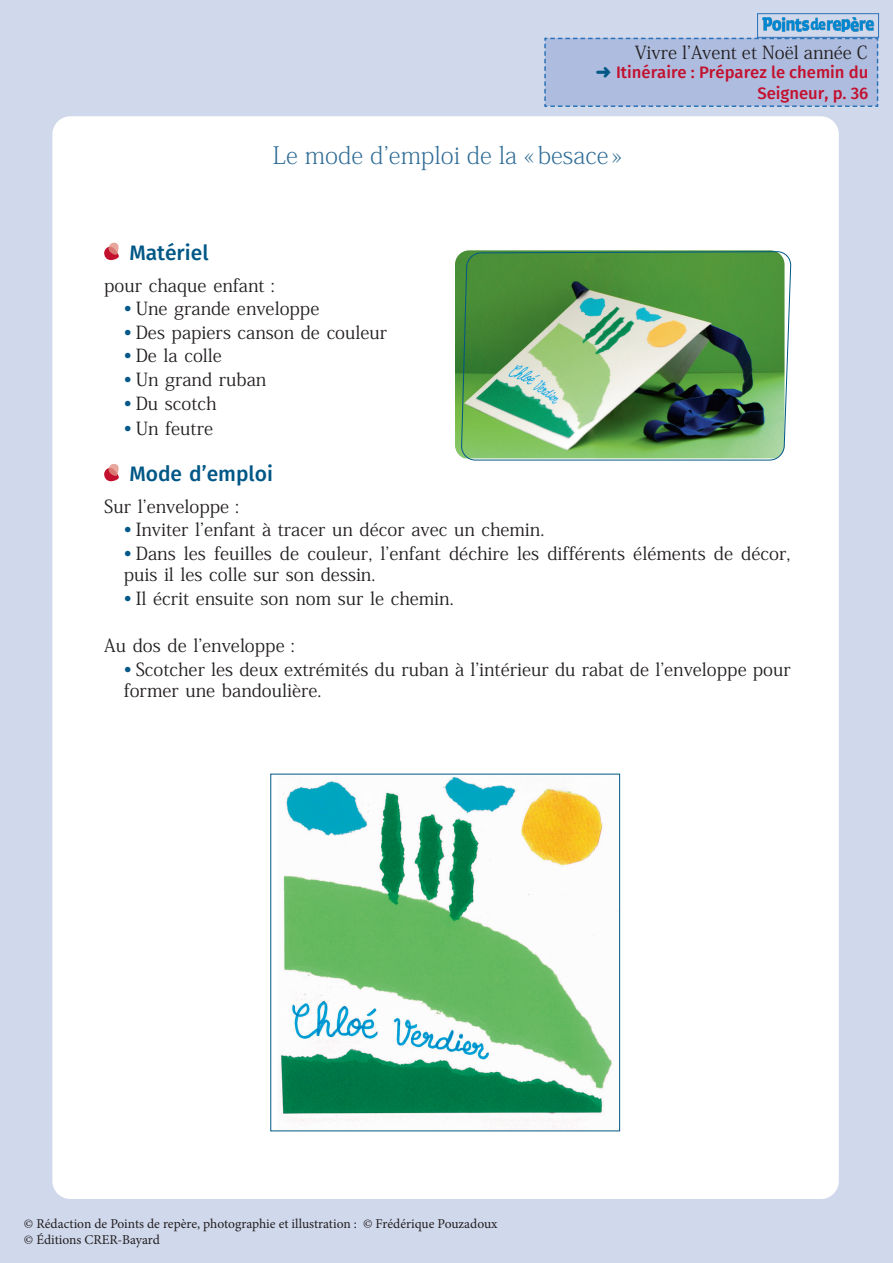
<style>
.page{position:relative;width:893px;height:1263px;background:#d0d8ec}
.page>*{position:absolute;margin:0;border:0;box-sizing:border-box;transform-origin:0 0}
.Titre_4{font:200 24px "Koz Min Pr 6 N";color:#2f6c96}
.Titre_2{font:500 21px "Fira Sans";color:#015786}
.Texte_courant{font:18px/21px "Koz Min Pr 6 N";color:#231f20}
.t1{font:500 16.65px/21.1px "Fira Sans";color:#c3102e;text-align:right}
.t2{font:13.5px "Minion Pro";color:#231f20}
.s1{color:#015786}
.s2{font-weight:700;color:#015786}
</style>
<div class="page">
<div style="left:757px;top:13px;width:122px;height:25px;border:1px solid #2c72b8"></div>
<img style="left:759px;top:13px;width:118px;height:24px">
<div style="left:52px;top:116px;width:787px;height:1083px;background:#fff;border-radius:18px"></div>
<svg style="left:104px;top:242px;width:15px;height:18px"></svg>
<svg style="left:104px;top:464px;width:15px;height:18px"></svg>
<img style="left:455px;top:250px;width:319px;height:207px">
<img style="left:461px;top:251px;width:330px;height:209px">
<svg style="left:279px;top:777px;width:339px;height:352px"></svg>
<div style="left:544px;top:37px;width:335px;height:70px;background:#aebddf"></div>
<p class="Texte_courant" style="left:635px;top:42px;width:235px">Vivre l’Avent et Noël année C</p>
<p class="t1" style="left:596px;top:61px;width:274px"><span class="s1">➜</span> Itinéraire : Préparez le chemin du<br>Seigneur, p. 36</p>
<p class="Titre_4" style="left:273px;top:142px;width:351px">Le mode d’emploi de la «besace »</p>
<p class="Titre_2" style="left:129px;top:236px;width:81px">Matériel</p>
<p class="Texte_courant" style="left:104px;top:275px;width:172px">pour chaque enfant :</p>
<p class="Texte_courant" style="left:124px;top:298px;width:197px"><span class="s2">•</span> Une grande enveloppe</p>
<p class="Texte_courant" style="left:124px;top:322px;width:265px"><span class="s2">•</span> Des papiers canson de couleur</p>
<p class="Texte_courant" style="left:124px;top:346px;width:100px"><span class="s2">•</span> De la colle</p>
<p class="Texte_courant" style="left:124px;top:369px;width:144px"><span class="s2">•</span> Un grand ruban</p>
<p class="Texte_courant" style="left:124px;top:393px;width:94px"><span class="s2">•</span> Du scotch</p>
<p class="Texte_courant" style="left:124px;top:418px;width:91px"><span class="s2">•</span> Un feutre</p>
<p class="Titre_2" style="left:129px;top:457px;width:145px">Mode d’emploi</p>
<p class="Texte_courant" style="left:104px;top:496px;width:137px">Sur l’enveloppe :</p>
<p class="Texte_courant" style="left:124px;top:520px;width:422px"><span class="s2">•</span> Inviter l’enfant à tracer un décor avec un chemin.</p>
<p class="Texte_courant" style="left:124px;top:543px;width:668px"><span class="s2">•</span> Dans les feuilles de couleur, l’enfant déchire les différents éléments de décor, puis il les colle sur son dessin.</p>
<p class="Texte_courant" style="left:124px;top:588px;width:331px"><span class="s2">•</span> Il écrit ensuite son nom sur le chemin.</p>
<p class="Texte_courant" style="left:104px;top:635px;width:192px">Au dos de l’enveloppe :</p>
<p class="Texte_courant" style="left:124px;top:659px;width:669px"><span class="s2">•</span> Scotcher les deux extrémités du ruban à l’intérieur du rabat de l’enveloppe pour former une bandoulière.</p>
<p class="t2" style="left:24px;top:1214px;width:475px">© Rédaction de Points de repère, photographie et illustration : © Frédérique Pouzadoux</p>
<p class="t2" style="left:24px;top:1230px;width:138px">© Éditions CRER-Bayard</p>
</div>
